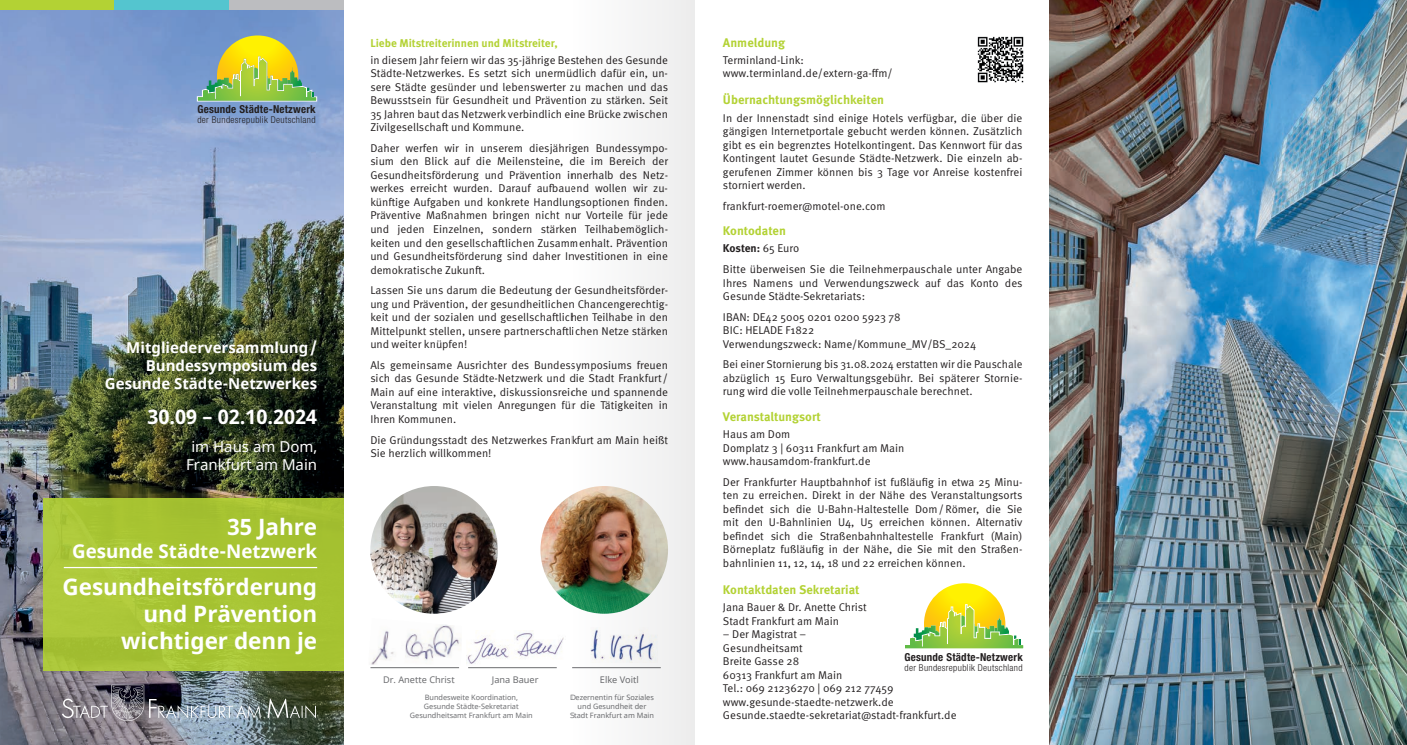
<style>
.page{position:relative;width:1407px;height:745px;background:#fff}
.page>*{position:absolute;margin:0;border:0;box-sizing:border-box;transform-origin:0 0}
.t1{font:700 22.5px/27px "Noto Sans";color:#fff;text-align:right}
.t2{font:700 20px "Noto Sans";color:#fff}
.t3{font:700 18.75px "Noto Sans";color:#fff}
.t4{font:700 15px/18px "Noto Sans";color:#fff;text-align:right}
.t5{font:15px/18px "Noto Sans";color:#fff;text-align:center}
.t6{font:700 12.5px "Meta Pro";color:#b3d234}
.t7{font:11.25px/13.5px "Meta Pro Norm";color:#231f20;text-align:justify}
.t8{font:700 11.25px "Meta Pro";color:#b3d234}
.t9{font:700 11.25px "Meta Pro";letter-spacing:-.005em;color:#231f20}
.t10{font:700 condensed 11px "Helvetica Neue";letter-spacing:.02em;color:#231f20}
.t11{font:300 condensed 9.38px "Helvetica Neue";letter-spacing:.035em;color:#231f20}
.t12{font:9.12px "Noto Sans";color:#6c6d70}
.t13{font:7.38px/8.8px "Noto Sans";color:#6c6d70;text-align:center}
.s1{font-family:"Meta Pro Norm";font-weight:400}
</style>
<div class="page">
<img style="left:977px;top:36px;width:47px;height:47px">
<img style="left:1049px;top:0;width:358px;height:744px">
<img style="left:370px;top:485px;width:128px;height:128px;border-radius:64px">
<img style="left:540px;top:485px;width:128px;height:128px;border-radius:64px">
<img style="left:466px;top:630px;width:98px;height:34px">
<img style="left:371px;top:625px;width:90px;height:39px">
<hr style="left:370px;top:667px;width:89px;height:1px;background:#6c6d70">
<hr style="left:468px;top:667px;width:89px;height:1px;background:#6c6d70">
<img style="left:0;top:9px;width:344px;height:735px">
<div style="left:0;top:0;width:115px;height:9px;background:#b3d234"></div>
<div style="left:115px;top:0;width:114px;height:9px;background:#54c5cf"></div>
<div style="left:229px;top:0;width:115px;height:9px;background:#bcbdc0"></div>
<svg style="left:197px;top:35px;width:120px;height:66px;background:#a5bc69"></svg>
<div style="left:43px;top:497px;width:301px;height:172px;background:#a7c432"></div>
<hr style="left:64px;top:566px;width:253px;height:1px;background:#fff">
<svg style="left:905px;top:583px;width:119px;height:66px"></svg>
<svg style="left:267px;top:698px;width:49px;height:20px"></svg>
<img style="left:62px;top:684px;width:199px;height:36px">
<svg style="left:572px;top:0;width:122px;height:744px"></svg>
<p class="t10" style="left:197px;top:102px;width:120px">Gesunde Städte-Netzwerk</p>
<p class="t11" style="left:197px;top:114px;width:120px">der Bundesrepublik Deutschland</p>
<h3 class="t4" style="left:105px;top:339px;width:214px">Mitgliederversammlung/<br>Bundessymposium des<br>Gesunde Städte-Netzwerkes</h3>
<h2 class="t2" style="left:147px;top:402px;width:171px">30.09 – 02.10.2024</h2>
<h3 class="t5" style="left:186px;top:438px;width:132px">im Haus am Dom,<br>Frankfurt am Main</h3>
<h1 class="t1" style="left:227px;top:513px;width:91px">35 Jahre</h1>
<h3 class="t3" style="left:72px;top:537px;width:247px">Gesunde Städte-Netzwerk</h3>
<h1 class="t1" style="left:62px;top:574px;width:256px">Gesundheitsförderung und Prävention wichtiger denn je</h1>
<p class="t8" style="left:370px;top:34px;width:189px">Liebe Mitstreiterinnen und Mitstreiter,</p>
<p class="t7" style="left:370px;top:52px;width:299px">in diesem Jahr feiern wir das 35-jährige Bestehen des Gesunde Städte-Netzwerkes. Es setzt sich unermüdlich dafür ein, un&shy;sere Städte gesünder und lebenswerter zu machen und das Bewusstsein für Gesundheit und Prävention zu stärken. Seit 35 Jahren baut das Netzwerk verbindlich eine Brücke zwischen Zivilgesellschaft und Kommune.</p>
<p class="t7" style="left:370px;top:140px;width:299px">Daher werfen wir in unserem diesjährigen Bundessympo&shy;sium den Blick auf die Meilensteine, die im Bereich der Gesundheitsförderung und Prävention innerhalb des Netz&shy;werkes erreicht wurden. Darauf aufbauend wollen wir zu&shy;künftige Aufgaben und konkrete Handlungsoptionen finden.<br>Präventive Maßnahmen bringen nicht nur Vorteile für jede und jeden Einzelnen, sondern stärken Teilhabemöglich&shy;keiten und den gesellschaftlichen Zusammenhalt. Prävention und Gesundheitsförderung sind daher Investitionen in eine demokratische Zukunft.</p>
<p class="t7" style="left:370px;top:282px;width:299px">Lassen Sie uns darum die Bedeutung der Gesundheitsförder&shy;ung und Prävention, der gesundheitlichen Chancengerechtig&shy;keit und der sozialen und gesellschaftlichen Teilhabe in den Mittelpunkt stellen, unsere partnerschaftlichen Netze stärken und weiter knüpfen!</p>
<p class="t7" style="left:370px;top:357px;width:299px">Als gemeinsame Ausrichter des Bundessymposiums freuen sich das Gesunde Städte-Netzwerk und die Stadt Frankfurt/ Main auf eine interaktive, diskussionsreiche und spannende Veranstaltung mit vielen Anregungen für die Tätigkeiten in Ihren Kommunen.</p>
<p class="t7" style="left:370px;top:432px;width:299px">Die Gründungsstadt des Netzwerkes Frankfurt am Main heißt<br>Sie herzlich willkommen!</p>
<p class="t12" style="left:383px;top:673px;width:73px">Dr. Anette Christ</p>
<p class="t12" style="left:492px;top:673px;width:48px">Jana Bauer</p>
<p class="t12" style="left:600px;top:673px;width:40px">Elke Voitl</p>
<p class="t13" style="left:570px;top:692px;width:85px">Dezernentin für Soziales und Gesundheit der<br>Stadt Frankfurt am Main</p>
<p class="t13" style="left:410px;top:692px;width:124px">Bundesweite Koordination,<br>Gesunde Städte-Sekretariat<br>Gesundheitsamt Frankfurt am Main</p>
<p class="t6" style="left:723px;top:33px;width:64px">Anmeldung</p>
<p class="t7" style="left:723px;top:52px;width:171px">Terminland-Link: www.terminland.de/extern-ga-ffm/</p>
<p class="t6" style="left:723px;top:90px;width:163px">Übernachtungsmöglichkeiten</p>
<p class="t7" style="left:723px;top:110px;width:301px">In der Innenstadt sind einige Hotels verfügbar, die über die gängigen Internetportale gebucht werden können. Zusätzlich gibt es ein begrenztes Hotelkontingent. Das Kennwort für das Kontingent lautet Gesunde Städte-Netzwerk. Die einzeln ab&shy;gerufenen Zimmer können bis 3 Tage vor Anreise kostenfrei storniert werden.</p>
<p class="t7" style="left:723px;top:198px;width:164px">frankfurt-roemer@motel-one.com</p>
<p class="t6" style="left:723px;top:221px;width:65px">Kontodaten</p>
<p class="t9" style="left:723px;top:239px;width:78px">Kosten: <span class="s1">65 Euro</span></p>
<p class="t7" style="left:723px;top:261px;width:301px">Bitte überweisen Sie die Teilnehmerpauschale unter Angabe Ihres Namens und Verwendungszweck auf das Konto des Gesunde Städte-Sekretariats:</p>
<p class="t7" style="left:723px;top:309px;width:255px;text-align:left">IBAN: DE42 5005 0201 0200 5923 78<br>BIC: HELADE F1822<br>Verwendungszweck: Name/Kommune_MV/BS_2024</p>
<p class="t7" style="left:723px;top:357px;width:301px">Bei einer Stornierung bis 31.08.2024 erstatten wir die Pauschale abzüglich 15 Euro Verwaltungsgebühr. Bei späterer Stornie&shy;rung wird die volle Teilnehmerpauschale berechnet.</p>
<p class="t6" style="left:723px;top:406px;width:100px">Veranstaltungsort</p>
<p class="t7" style="left:723px;top:426px;width:183px;text-align:left">Haus am Dom<br>Domplatz 3 | 60311 Frankfurt am Main www.hausamdom-frankfurt.de</p>
<p class="t7" style="left:723px;top:474px;width:301px">Der Frankfurter Hauptbahnhof ist fußläufig in etwa 25 Minu&shy;ten zu erreichen. Direkt in der Nähe des Veranstaltungsorts befindet sich die U-Bahn-Haltestelle Dom/Römer, die Sie mit den U-Bahnlinien U4, U5 erreichen können. Alternativ befindet sich die Straßenbahnhaltestelle Frankfurt (Main)<br>Börneplatz fußläufig in der Nähe, die Sie mit den Straßen&shy;bahnlinien 11, 12, 14, 18 und 22 erreichen können.</p>
<p class="t6" style="left:723px;top:579px;width:138px">Kontaktdaten Sekretariat</p>
<p class="t7" style="left:723px;top:599px;width:145px">Jana Bauer &amp; Dr. Anette Christ<br>Stadt Frankfurt am Main</p>
<p class="t7" style="left:723px;top:626px;width:235px;text-align:left">– Der Magistrat –<br>Gesundheitsamt<br>Breite Gasse 28<br>60313 Frankfurt am Main<br>Tel.: 069 21236270 | 069 212 77459 www.gesunde-staedte-netzwerk.de<br>Gesunde.staedte-sekretariat@stadt-frankfurt.de</p>
<p class="t10" style="left:904px;top:649px;width:120px">Gesunde Städte-Netzwerk</p>
<p class="t11" style="left:904px;top:661px;width:120px">der Bundesrepublik Deutschland</p>
</div>
